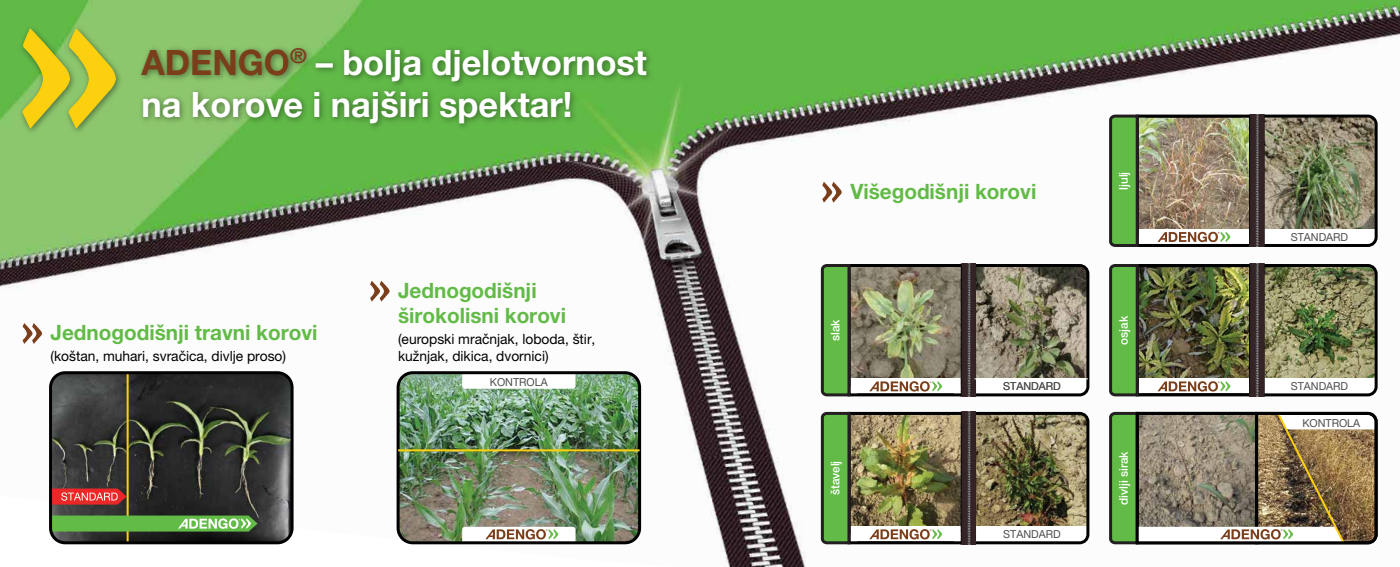
<style>
.page{position:relative;width:1400px;height:567px;background:#fff}
.page>*{position:absolute;margin:0;border:0;box-sizing:border-box;transform-origin:0 0}
.t1{font:700 35px/42px "Helvetica Neue LT Pro";color:#fff}
.t2{font:700 21.2px "Helvetica Neue LT Pro";color:#62bb46}
.t3{font:700 21.1px/25.4px "Helvetica Neue LT Pro";color:#62bb46}
.t4{font:14.1px/16.9px "Helvetica Neue LT Pro";color:#000}
.t5{font:500 12px "Helvetica Neue LT Pro";color:#fff}
.t6{font:11px "Helvetica Neue LT Pro";color:#4d4d4d}
.s1{color:#7b3e1b}
</style>
<div class="page">
<img style="left:0;top:0;width:1400px;height:567px">
<img style="left:134px;top:37px;width:533px;height:55px">
<img style="left:283px;top:38px;width:33px;height:39px">
<img style="left:134px;top:79px;width:458px;height:55px">
<img style="left:16px;top:21px;width:110px;height:118px">
<svg style="left:22px;top:28px;width:94px;height:101px;background:#b3c33c"></svg>
<img style="left:51px;top:373px;width:241px;height:170px">
<hr style="left:127px;top:373px;width:2px;height:170px;background:#fdd00f">
<svg style="left:53px;top:515px;width:205px;height:17px;background:#6db656"></svg>
<svg style="left:53px;top:488px;width:74px;height:17px"></svg>
<div style="left:49px;top:371px;width:245px;height:173px;border:3px solid #010101;border-radius:15px"></div>
<svg style="left:23px;top:323px;width:19px;height:21px"></svg>
<svg style="left:370px;top:281px;width:20px;height:21px"></svg>
<svg style="left:822px;top:182px;width:20px;height:21px"></svg>
<img style="left:1260px;top:262px;width:119px;height:136px">
<img style="left:1108px;top:262px;width:143px;height:136px">
<img style="left:1249px;top:264px;width:15px;height:132px">
<img style="left:1140px;top:119px;width:108px;height:110px">
<div style="left:1137px;top:229px;width:114px;height:16px;background:#fff"></div>
<svg style="left:1157px;top:232px;width:73px;height:10px"></svg>
<div style="left:1136px;top:115px;width:116px;height:132px;border:3px solid #010101"></div>
<img style="left:1260px;top:113px;width:119px;height:135px">
<svg style="left:1108px;top:113px;width:32px;height:135px;background:#5e9a49"></svg>
<img style="left:1249px;top:115px;width:15px;height:132px">
<svg style="left:1108px;top:410px;width:26px;height:136px;background:#63a84d"></svg>
<img style="left:1134px;top:410px;width:245px;height:136px">
<img style="left:398px;top:373px;width:242px;height:170px">
<svg style="left:462px;top:375px;width:114px;height:14px"></svg>
<svg style="left:462px;top:527px;width:114px;height:13px"></svg>
<div style="left:397px;top:371px;width:244px;height:173px;border:3px solid #010101;border-radius:15px"></div>
<hr style="left:398px;top:449px;width:242px;height:2px;background:#fdd00f">
<img style="left:852px;top:416px;width:108px;height:111px">
<div style="left:849px;top:527px;width:113px;height:16px;background:#fff"></div>
<svg style="left:869px;top:529px;width:73px;height:10px"></svg>
<div style="left:847px;top:412px;width:117px;height:132px;border:3px solid #010101"></div>
<img style="left:961px;top:412px;width:11px;height:132px">
<img style="left:972px;top:410px;width:119px;height:136px">
<svg style="left:819px;top:410px;width:33px;height:136px;background:#629c4e"></svg>
<img style="left:852px;top:268px;width:108px;height:111px">
<div style="left:849px;top:379px;width:113px;height:16px;background:#fff"></div>
<svg style="left:869px;top:381px;width:73px;height:11px"></svg>
<div style="left:847px;top:264px;width:117px;height:132px;border:3px solid #010101"></div>
<img style="left:961px;top:264px;width:11px;height:132px">
<svg style="left:972px;top:262px;width:119px;height:136px;background:#8b8776"></svg>
<svg style="left:819px;top:262px;width:33px;height:136px;background:#629c4e"></svg>
<h1 class="t1" style="left:141px;top:40px;width:507px"><span class="s1">ADENGO</span><sup>®</sup> – bolja djelotvornost na korove i najširi spektar!</h1>
<h3 class="t3" style="left:398px;top:277px;width:169px">Jednogodišnji širokolisni korovi</h3>
<h2 class="t2" style="left:51px;top:320px;width:268px">Jednogodišnji travni korovi</h2>
<p class="t4" style="left:398px;top:331px;width:199px">(europski mračnjak, loboda, štir, kužnjak, dikica, dvornici)</p>
<p class="t4" style="left:51px;top:347px;width:237px">(koštan, muhari, svračica, divlje proso)</p>
<p class="t6" style="left:490px;top:375px;width:59px">KONTROLA</p>
<h3 class="t3" style="left:850px;top:178px;width:187px">Višegodišnji korovi</h3>
<p class="t5" style="left:828px;top:341px;width:23px;rotate:-90deg">slak</p>
<p class="t5" style="left:828px;top:495px;width:37px;rotate:-90deg">štavelj</p>
<p class="t6" style="left:1003px;top:380px;width:59px">STANDARD</p>
<p class="t6" style="left:1003px;top:527px;width:59px">STANDARD</p>
<p class="t5" style="left:1116px;top:190px;width:20px;rotate:-90deg">ljulj</p>
<p class="t5" style="left:1116px;top:345px;width:30px;rotate:-90deg">osjak</p>
<p class="t5" style="left:1116px;top:505px;width:55px;rotate:-90deg">divlji sirak</p>
<p class="t6" style="left:1291px;top:230px;width:59px">STANDARD</p>
<p class="t6" style="left:1291px;top:380px;width:59px">STANDARD</p>
<p class="t6" style="left:1302px;top:416px;width:59px">KONTROLA</p>
</div>
